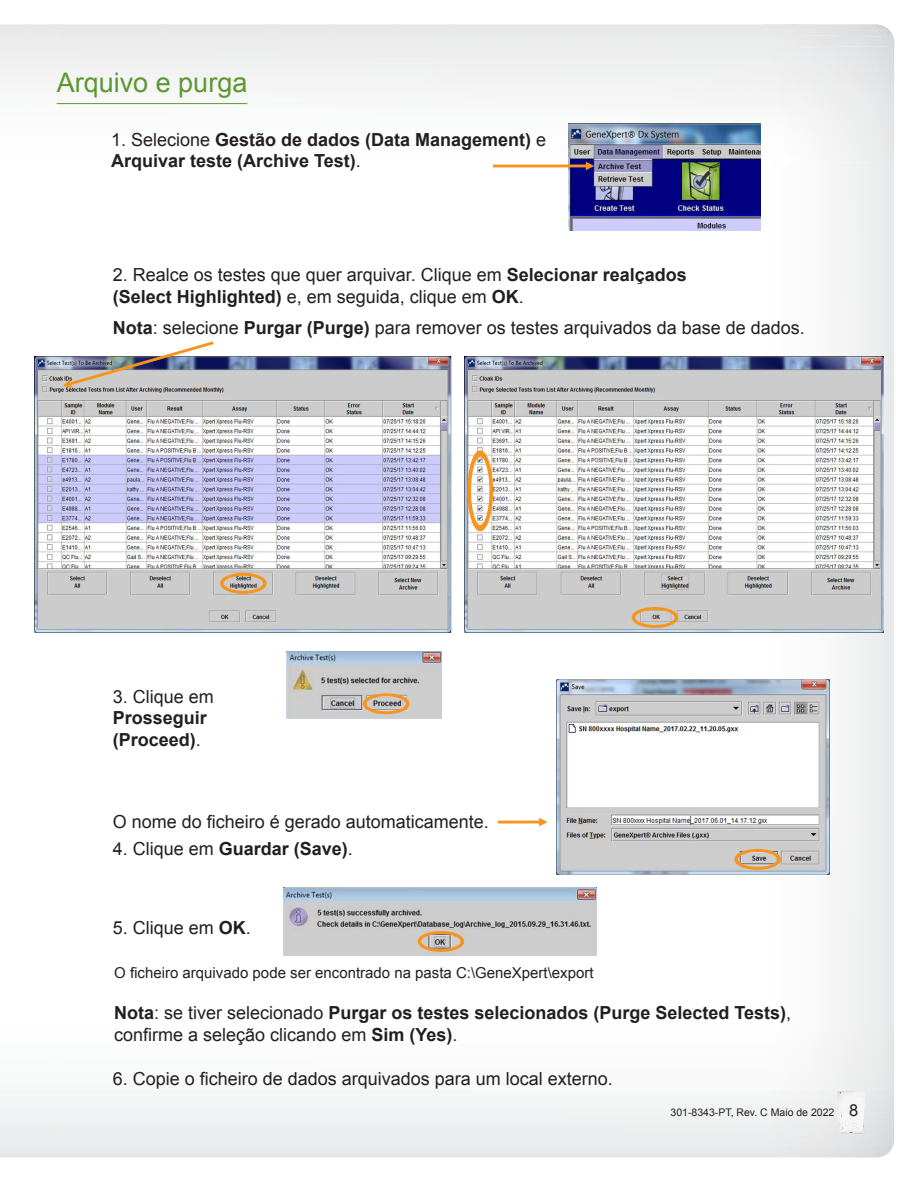
<style>
.page{position:relative;width:918px;height:1188px;background:#fff}
.page>*{position:absolute;margin:0;border:0;box-sizing:border-box;transform-origin:0 0}
.t1{font:27px "Arial";color:#5d9732}
.t2{font:18px/21.6px "Arial";color:#231f20}
.t3{font:700 18px/21.6px "Arial";color:#231f20}
.t4{font:15px "Arial";color:#231f20}
.t5{font:10.5px "Arial";color:#231f20}
.s1{font-weight:400}
.s2{font-weight:700}
.s3{font-size:16.5px}
</style>
<div class="page">
<img style="left:0;top:24px;width:633px;height:100px">
<img style="left:568px;top:124px;width:192px;height:106px">
<img style="left:35px;top:357px;width:417px;height:276px">
<div style="left:220px;top:573px;width:46px;height:21px;border:3px solid #f7941d;border-radius:50%"></div>
<hr style="left:498px;top:821px;width:43px;height:3px;background:#f7941d">
<svg style="left:539px;top:818px;width:9px;height:8px"></svg>
<img style="left:556px;top:680px;width:273px;height:195px">
<img style="left:286px;top:652px;width:155px;height:66px">
<div style="left:363px;top:693px;width:46px;height:21px;border:3px solid #f7941d;border-radius:50%"></div>
<img style="left:284px;top:887px;width:312px;height:68px">
<div style="left:418px;top:931px;width:46px;height:21px;border:3px solid #f7941d;border-radius:50%"></div>
<img style="left:465px;top:357px;width:418px;height:276px">
<div style="left:632px;top:607px;width:46px;height:21px;border:3px solid #f7941d;border-radius:50%"></div>
<div style="left:467px;top:451px;width:27px;height:79px;border:5px solid #f7941d;border-radius:50%"></div>
<hr style="left:57px;top:103px;width:190px;height:1px;background:#5d9732">
<div style="left:734px;top:849px;width:47px;height:21px;border:3px solid #f7941d;border-radius:50%"></div>
<hr style="left:494px;top:165px;width:93px;height:2px;background:#f7941d">
<svg style="left:586px;top:162px;width:8px;height:8px"></svg>
<img style="left:64px;top:341px;width:152px;height:47px">
<img style="left:837px;top:1111px;width:1px;height:23px">
<img style="left:837px;top:1091px;width:1px;height:20px">
<img style="left:838px;top:1091px;width:27px;height:43px">
<svg style="left:841px;top:1091px;width:10px;height:5px"></svg>
<img style="left:851px;top:1091px;width:14px;height:5px">
<h1 class="t1" style="left:57px;top:72px;width:192px">Arquivo e purga</h1>
<p class="t3" style="left:111px;top:129px;width:437px"><span class="s1">1. Selecione</span> Gestão de dados (Data Management) <span class="s1">e<br></span>Arquivar teste (Archive Test)<span class="s1">.</span></p>
<p class="t2" style="left:113px;top:266px;width:576px">2. Realce os testes que quer arquivar. Clique em <span class="s2">Selecionar realçados (Select Highlighted)</span> e, em seguida, clique em <span class="s2">OK</span>.</p>
<p class="t2" style="left:113px;top:318px;width:694px"><span class="s2">Nota</span>: selecione <span class="s2">Purgar (Purge)</span> para remover os testes arquivados da base de dados.</p>
<p class="t2" style="left:113px;top:687px;width:103px">3. Clique em</p>
<p class="t3" style="left:113px;top:708px;width:96px">Prosseguir (Proceed)<span class="s1">.</span></p>
<p class="t2" style="left:113px;top:811px;width:378px">O nome do ficheiro é gerado automaticamente.</p>
<p class="t3" style="left:113px;top:838px;width:242px"><span class="s1">4. Clique em</span> Guardar (Save)<span class="s1">.</span></p>
<p class="t2" style="left:113px;top:919px;width:139px">5. Clique em <span class="s2">OK</span>.</p>
<p class="t4" style="left:114px;top:963px;width:481px">O ficheiro arquivado pode ser encontrado na pasta C:\GeneXpert\export</p>
<p class="t3" style="left:114px;top:1004px;width:678px">Nota<span class="s1">: se tiver selecionado</span> Purgar os testes selecionados (Purge Selected Tests)<span class="s1">, confirme a seleção clicando em</span> Sim (Yes)<span class="s1">.</span></p>
<p class="t2" style="left:113px;top:1068px;width:502px">6. Copie o ficheiro de dados arquivados para um local externo.</p>
<p class="t5" style="left:671px;top:1108px;width:189px">301-8343-PT, Rev. C Maio de 2022 <span class="s3">8</span></p>
</div>
